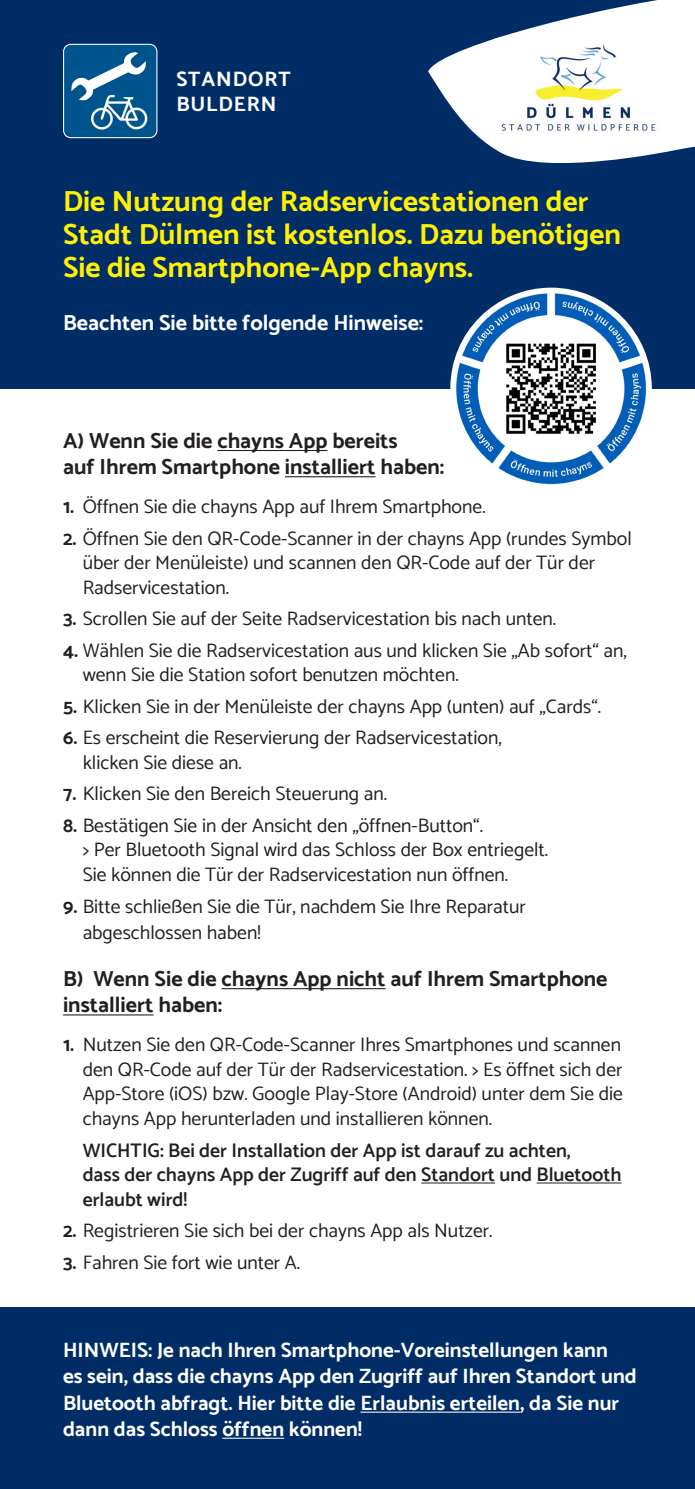
<style>
.page{position:relative;width:695px;height:1489px;background:#fff}
.page>*{position:absolute;margin:0;border:0;box-sizing:border-box;transform-origin:0 0}
.t1{font:700 29.22px "Catamaran";color:#fff101}
.t2{font:700 21.88px "Catamaran";color:#231f20}
.t3{font:700 21.88px "Catamaran";color:#fff}
.t4{font:700 21px "Catamaran";letter-spacing:.04em;color:#fff}
.t5{font:700 20.82px/26.1px "Catamaran";color:#fff}
.t6{font:19.6px/24.5px "Catamaran";color:#231f20}
.t7{font:600 19.6px/24.5px "Catamaran";color:#231f20}
.s1{font-weight:700}
</style>
<div class="page">
<div style="left:0;top:0;width:694px;height:388px;background:#002d66"></div>
<svg style="left:428px;top:0;width:266px;height:163px;fill:#fff"></svg>
<img style="left:493px;top:37px;width:171px;height:102px">
<hr style="left:217px;top:450px;width:110px;height:1px;background:#231f20">
<hr style="left:285px;top:476px;width:90px;height:1px;background:#231f20">
<hr style="left:221px;top:988px;width:164px;height:1px;background:#231f20">
<hr style="left:63px;top:1014px;width:90px;height:1px;background:#231f20">
<hr style="left:421px;top:1182px;width:74px;height:1px;background:#231f20">
<hr style="left:536px;top:1182px;width:85px;height:1px;background:#231f20">
<div style="left:0;top:1307px;width:694px;height:181px;background:#002d66"></div>
<hr style="left:360px;top:1411px;width:160px;height:1px;background:#fff">
<hr style="left:222px;top:1437px;width:62px;height:1px;background:#fff">
<img style="left:450px;top:287px;width:201px;height:202px;border-radius:101px">
<div style="left:64px;top:44px;width:93px;height:94px;background:#00548e;border-radius:7px"></div>
<div style="left:63px;top:44px;width:94px;height:94px;border:1px solid #fff;border-radius:7px"></div>
<img style="left:90px;top:101px;width:58px;height:28px">
<svg style="left:71px;top:52px;width:75px;height:49px"></svg>
<p class="t4" style="left:176px;top:63px;width:116px">STANDORT</p>
<p class="t4" style="left:176px;top:88px;width:102px">BULDERN</p>
<p class="t1" style="left:63px;top:179px;width:527px">Die Nutzung der Radservicestationen der</p>
<p class="t1" style="left:63px;top:212px;width:559px">Stadt Dülmen ist kostenlos. Dazu benötigen</p>
<p class="t1" style="left:63px;top:245px;width:411px">Sie die Smartphone-App chayns.</p>
<p class="t3" style="left:63px;top:305px;width:362px">Beachten Sie bitte folgende Hinweise:</p>
<p class="t2" style="left:63px;top:423px;width:336px">A) Wenn Sie die chayns App bereits</p>
<p class="t2" style="left:63px;top:450px;width:383px">auf Ihrem Smartphone installiert haben:</p>
<p class="t6" style="left:63px;top:494px;width:424px"><span class="s1">1.</span> Öffnen Sie die chayns App auf Ihrem Smartphone.</p>
<p class="t6" style="left:83px;top:525px;width:550px;text-indent:-20px"><span class="s1">2.</span> Öffnen Sie den QR-Code-Scanner in der chayns App (rundes Symbol über der Menüleiste) und scannen den QR-Code auf der Tür der</p>
<p class="t6" style="left:83px;top:574px;width:148px">Radservicestation.</p>
<p class="t6" style="left:63px;top:606px;width:494px"><span class="s1">3.</span> Scrollen Sie auf der Seite Radservicestation bis nach unten.</p>
<p class="t6" style="left:83px;top:637px;width:545px;text-indent:-20px"><span class="s1">4.</span> Wählen Sie die Radservicestation aus und klicken Sie „Ab sofort“ an, wenn Sie die Station sofort benutzen möchten.</p>
<p class="t6" style="left:63px;top:693px;width:539px"><span class="s1">5.</span> Klicken Sie in der Menüleiste der chayns App (unten) auf „Cards“.</p>
<p class="t6" style="left:63px;top:725px;width:440px"><span class="s1">6.</span> Es erscheint die Reservierung der Radservicestation,</p>
<p class="t6" style="left:83px;top:749px;width:161px">klicken Sie diese an.</p>
<p class="t6" style="left:63px;top:781px;width:325px"><span class="s1">7.</span> Klicken Sie den Bereich Steuerung an.</p>
<p class="t6" style="left:63px;top:812px;width:421px"><span class="s1">8.</span> Bestätigen Sie in der Ansicht den „öffnen-Button“.</p>
<p class="t6" style="left:83px;top:837px;width:467px">&gt; Per Bluetooth Signal wird das Schloss der Box entriegelt.</p>
<p class="t6" style="left:83px;top:861px;width:427px">Sie können die Tür der Radservicestation nun öffnen.</p>
<p class="t6" style="left:63px;top:893px;width:464px"><span class="s1">9.</span> Bitte schließen Sie die Tür, nachdem Sie Ihre Reparatur</p>
<p class="t6" style="left:83px;top:919px;width:179px">abgeschlossen haben!</p>
<p class="t2" style="left:63px;top:961px;width:546px">B) Wenn Sie die chayns App nicht auf Ihrem Smartphone</p>
<p class="t2" style="left:63px;top:988px;width:161px">installiert haben:</p>
<p class="t6" style="left:63px;top:1032px;width:559px"><span class="s1">1.</span> Nutzen Sie den QR-Code-Scanner Ihres Smartphones und scannen</p>
<p class="t6" style="left:83px;top:1056px;width:541px;text-align:justify">den QR-Code auf der Tür der Radservicestation. &gt; Es öffnet sich der App-Store (iOS) bzw. Google Play-Store (Android) unter dem Sie die chayns App herunterladen und installieren können.</p>
<p class="t7" style="left:83px;top:1137px;width:489px">WICHTIG: Bei der Installation der App ist darauf zu achten,</p>
<p class="t7" style="left:83px;top:1161px;width:540px">dass der chayns App der Zugriff auf den Standort und Bluetooth erlaubt wird!</p>
<p class="t6" style="left:63px;top:1217px;width:431px"><span class="s1">2.</span> Registrieren Sie sich bei der chayns App als Nutzer.</p>
<p class="t6" style="left:63px;top:1249px;width:238px"><span class="s1">3.</span> Fahren Sie fort wie unter A.</p>
<p class="t5" style="left:63px;top:1336px;width:546px">HINWEIS: Je nach Ihren Smartphone-Voreinstellungen kann</p>
<p class="t5" style="left:63px;top:1362px;width:575px">es sein, dass die chayns App den Zugriff auf Ihren Standort und<br>Bluetooth abfragt. Hier bitte die Erlaubnis erteilen, da Sie nur dann das Schloss öffnen können!</p>
</div>
